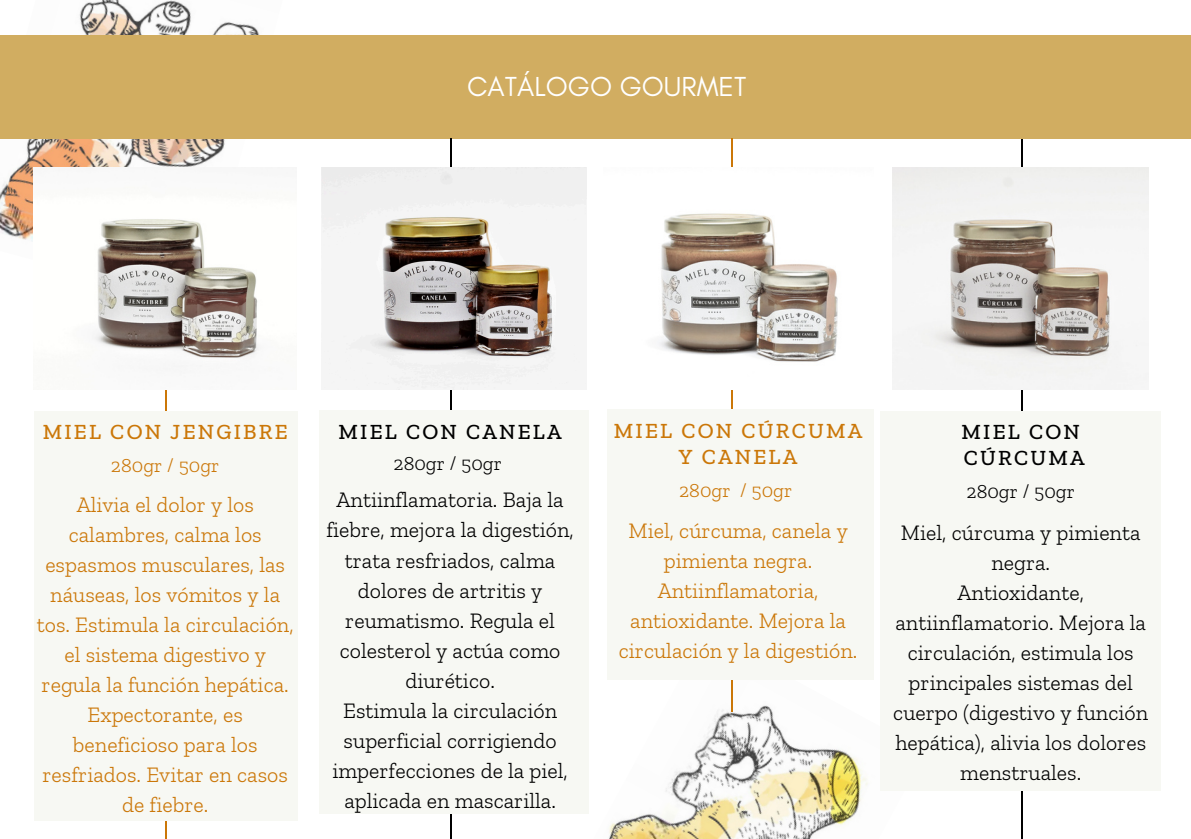
<style>
.page{position:relative;width:1191px;height:839px;background:#fff}
.page>*{position:absolute;margin:0;border:0;box-sizing:border-box;transform-origin:0 0}
.t1{font:28px "Glacial Indifference";color:#fff}
.t2{font:300 22px/30px "Zilla Slab";color:#000;text-align:center}
.t3{font:300 22px/30px "Zilla Slab";color:#cb7708;text-align:center}
.t4{font:500 22px/25.6px "Zilla Slab";letter-spacing:.1em;color:#cb7708;text-align:center}
.t5{font:500 22px/25.6px "Zilla Slab";letter-spacing:.1em;color:#000}
.t6{font:300 20px "Zilla Slab";color:#cb7708}
.t7{font:300 20px "Zilla Slab";color:#000}
</style>
<div class="page">
<hr style="left:165px;top:139px;width:2px;height:699px;background:#cb7708">
<img style="left:0;top:0;width:260px;height:242px">
<div style="left:0;top:35px;width:1191px;height:104px;background:#d1ad61"></div>
<img style="left:573px;top:631px;width:353px;height:207px">
<hr style="left:732px;top:139px;width:1px;height:573px;background:#cb7708">
<hr style="left:450px;top:139px;width:2px;height:699px;background:#000">
<div style="left:319px;top:410px;width:270px;height:403px;background:#f7f8f3"></div>
<div style="left:607px;top:410px;width:267px;height:270px;background:#f7f8f3"></div>
<div style="left:34px;top:411px;width:264px;height:409px;background:#f7f8f3"></div>
<img style="left:34px;top:167px;width:226px;height:222px">
<hr style="left:1021px;top:139px;width:1px;height:699px;background:#000">
<img style="left:892px;top:167px;width:257px;height:222px">
<div style="left:881px;top:411px;width:280px;height:379px;background:#f7f8f3"></div>
<img style="left:658px;top:167px;width:180px;height:222px">
<img style="left:321px;top:167px;width:266px;height:222px">
<p class="t1" style="left:467px;top:69px;width:281px">CATÁLOGO GOURMET</p>
<p class="t4" style="left:43px;top:419px;width:247px">MIEL CON JENGIBRE</p>
<p class="t6" style="left:111px;top:453px;width:110px">280gr / 50gr</p>
<h1 class="t3" style="left:37px;top:489px;width:258px">Alivia el dolor y los calambres, calma los espasmos musculares, las náuseas, los vómitos y la tos. Estimula la circulación, el sistema digestivo y regula la función hepática.</h1>
<p class="t3" style="left:43px;top:699px;width:247px">Expectorante, es beneficioso para los resfriados. Evitar en casos de fiebre.</p>
<p class="t5" style="left:339px;top:419px;width:225px">MIEL CON CANELA</p>
<p class="t7" style="left:394px;top:451px;width:110px">280gr / 50gr</p>
<p class="t2" style="left:326px;top:485px;width:249px">Antiinflamatoria. Baja la fiebre, mejora la digestión, trata resfriados, calma dolores de artritis y reumatismo. Regula el colesterol y actúa como diurético.</p>
<p class="t2" style="left:332px;top:695px;width:237px">Estimula la circulación superficial corrigiendo imperfecciones de la piel, aplicada en mascarilla.</p>
<p class="t4" style="left:614px;top:418px;width:250px">MIEL CON CÚRCUMA<br>Y CANELA</p>
<p class="t6" style="left:679px;top:478px;width:115px">280gr / 50gr</p>
<p class="t3" style="left:619px;top:515px;width:240px">Miel, cúrcuma, canela y pimienta negra.<br>Antiinflamatoria, antioxidante. Mejora la circulación y la digestión.</p>
<p class="t5" style="left:962px;top:419px;width:125px">MIEL CON<br>CÚRCUMA</p>
<p class="t7" style="left:967px;top:479px;width:110px">280gr / 50gr</p>
<p class="t2" style="left:901px;top:517px;width:241px">Miel, cúrcuma y pimienta negra.</p>
<h2 class="t2" style="left:893px;top:577px;width:257px">Antioxidante, antiinflamatorio. Mejora la circulación, estimula los principales sistemas del cuerpo (digestivo y función hepática), alivia los dolores menstruales.</h2>
</div>
